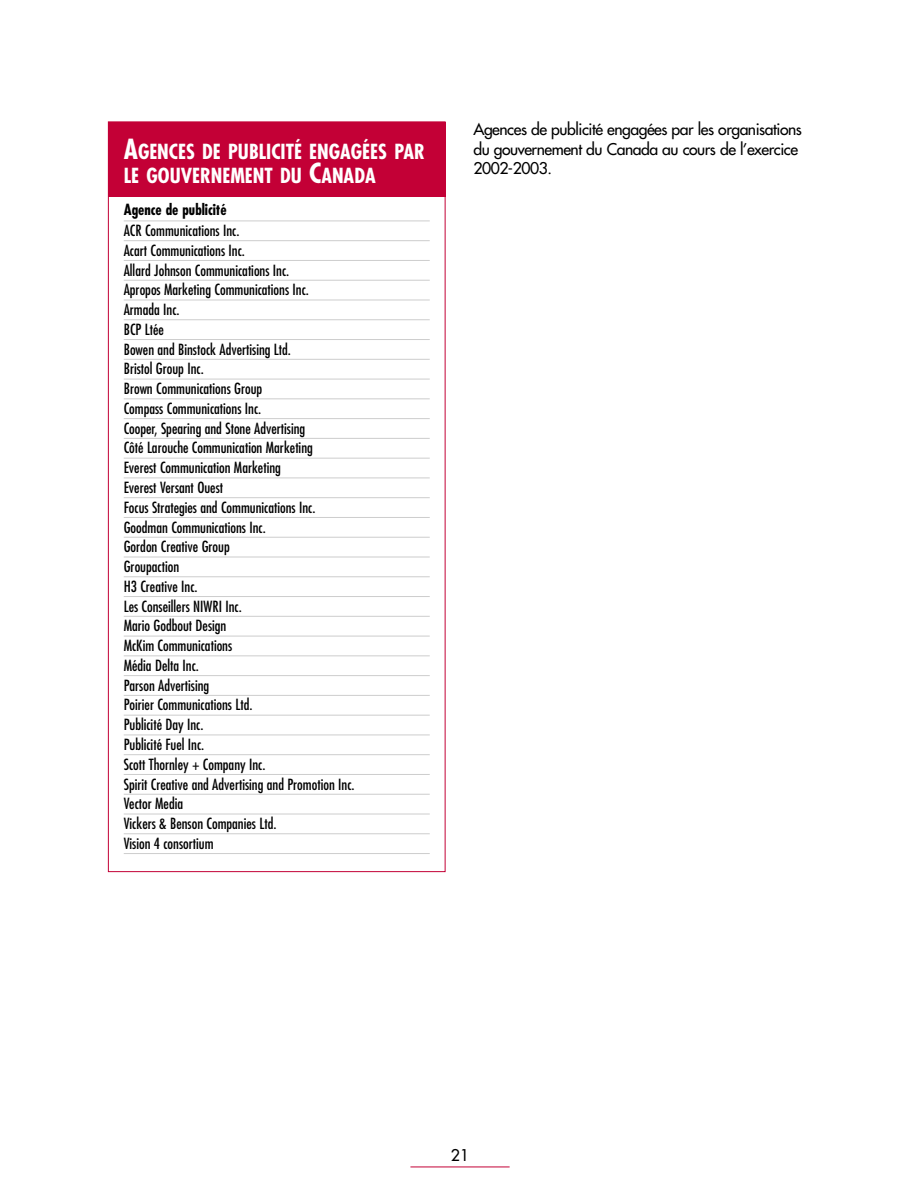
<style>
.page{position:relative;width:918px;height:1188px;background:#fff}
.page>*{position:absolute;margin:0;border:0;box-sizing:border-box;transform-origin:0 0}
.t1{font:700 condensed 20.25px/24px "Futura";color:#fff}
.t2{font:15.75px/19.5px "Futura";letter-spacing:-.03em;color:#000}
.t3{font:condensed 15px/19.8px "Futura";color:#000}
.t4{font:700 condensed 15px "Futura";color:#000}
.s1{font-size:27px}
</style>
<div class="page">
<hr style="left:410px;top:1167px;width:100px;height:1px;background:#c30036">
<div style="left:108px;top:122px;width:338px;height:74px;background:#c30036"></div>
<hr style="left:124px;top:221px;width:306px;height:1px;background:#cdcdcd">
<hr style="left:124px;top:240px;width:306px;height:1px;background:#cdcdcd">
<hr style="left:124px;top:260px;width:306px;height:1px;background:#cdcdcd">
<hr style="left:124px;top:280px;width:306px;height:1px;background:#cdcdcd">
<hr style="left:124px;top:300px;width:306px;height:1px;background:#cdcdcd">
<hr style="left:124px;top:319px;width:306px;height:1px;background:#cdcdcd">
<hr style="left:124px;top:339px;width:306px;height:1px;background:#cdcdcd">
<hr style="left:124px;top:359px;width:306px;height:1px;background:#cdcdcd">
<hr style="left:124px;top:379px;width:306px;height:1px;background:#cdcdcd">
<hr style="left:124px;top:398px;width:306px;height:1px;background:#cdcdcd">
<hr style="left:124px;top:418px;width:306px;height:1px;background:#cdcdcd">
<hr style="left:124px;top:438px;width:306px;height:1px;background:#cdcdcd">
<hr style="left:124px;top:458px;width:306px;height:1px;background:#cdcdcd">
<hr style="left:124px;top:478px;width:306px;height:1px;background:#cdcdcd">
<hr style="left:124px;top:497px;width:306px;height:1px;background:#cdcdcd">
<hr style="left:124px;top:517px;width:306px;height:1px;background:#cdcdcd">
<hr style="left:124px;top:537px;width:306px;height:1px;background:#cdcdcd">
<hr style="left:124px;top:557px;width:306px;height:1px;background:#cdcdcd">
<hr style="left:124px;top:576px;width:306px;height:1px;background:#cdcdcd">
<hr style="left:124px;top:596px;width:306px;height:1px;background:#cdcdcd">
<hr style="left:124px;top:616px;width:306px;height:1px;background:#cdcdcd">
<hr style="left:124px;top:636px;width:306px;height:1px;background:#cdcdcd">
<hr style="left:124px;top:655px;width:306px;height:1px;background:#cdcdcd">
<hr style="left:124px;top:675px;width:306px;height:1px;background:#cdcdcd">
<hr style="left:124px;top:695px;width:306px;height:1px;background:#cdcdcd">
<hr style="left:124px;top:715px;width:306px;height:1px;background:#cdcdcd">
<hr style="left:124px;top:735px;width:306px;height:1px;background:#cdcdcd">
<hr style="left:124px;top:754px;width:306px;height:1px;background:#cdcdcd">
<hr style="left:124px;top:774px;width:306px;height:1px;background:#cdcdcd">
<hr style="left:124px;top:794px;width:306px;height:1px;background:#cdcdcd">
<hr style="left:124px;top:814px;width:306px;height:1px;background:#cdcdcd">
<hr style="left:124px;top:833px;width:306px;height:1px;background:#cdcdcd">
<hr style="left:124px;top:853px;width:306px;height:1px;background:#cdcdcd">
<h1 class="t1" style="left:124px;top:141px;width:303px"><span class="s1">A</span>GENCES DE PUBLICITÉ ENGAGÉES PAR<br>LE GOUVERNEMENT DU <span class="s1">C</span>ANADA</h1>
<p class="t4" style="left:124px;top:203px;width:105px">Agence de publicité</p>
<p class="t3" style="left:124px;top:222px;width:232px">ACR Communications Inc.<br>Acart Communications Inc.<br>Allard Johnson Communications Inc.<br>Apropos Marketing Communications Inc.<br>Armada Inc.<br>BCP Ltée<br>Bowen and Binstock Advertising Ltd.<br>Bristol Group Inc.<br>Brown Communications Group<br>Compass Communications Inc.<br>Cooper, Spearing and Stone Advertising<br>Côté Larouche Communication Marketing<br>Everest Communication Marketing<br>Everest Versant Ouest<br>Focus Strategies and Communications Inc.<br>Goodman Communications Inc.<br>Gordon Creative Group<br>Groupaction<br>H3 Creative Inc.<br>Les Conseillers NIWRI Inc.<br>Mario Godbout Design<br>McKim Communications<br>Média Delta Inc.<br>Parson Advertising<br>Poirier Communications Ltd.<br>Publicité Day Inc.<br>Publicité Fuel Inc.<br>Scott Thornley + Company Inc.<br>Spirit Creative and Advertising and Promotion Inc.<br>Vector Media<br>Vickers &amp; Benson Companies Ltd.<br>Vision 4 consortium</p>
<p class="t2" style="left:473px;top:121px;width:330px">Agences de publicité engagées par les organisations du gouvernement du Canada au cours de l’exercice<br>2002-2003.</p>
<p class="t2" style="left:451px;top:1147px;width:20px">21</p>
</div>
